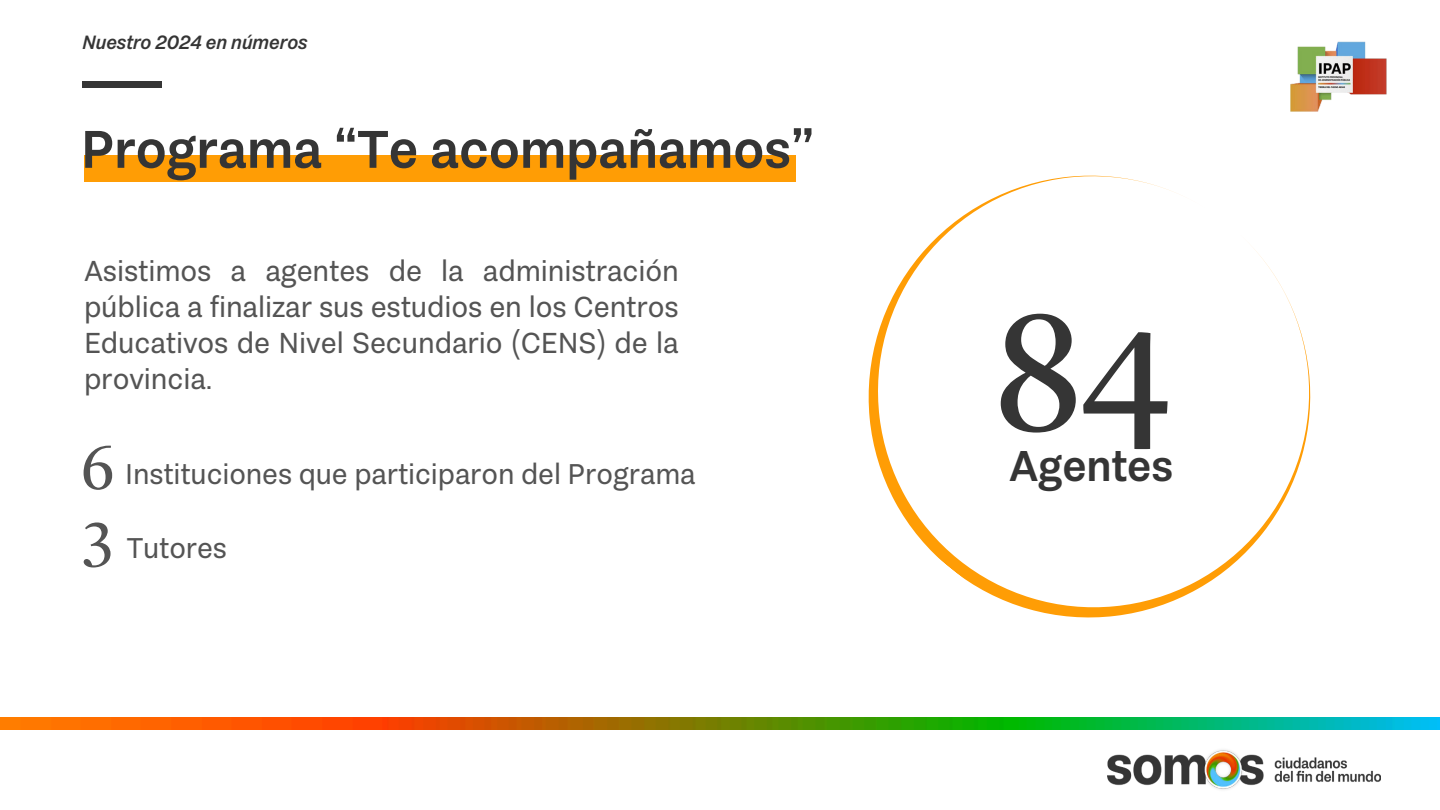
<style>
.page{position:relative;width:1440px;height:810px;background:#fff}
.page>*{position:absolute;margin:0;border:0;box-sizing:border-box;transform-origin:0 0}
.t1{font:157.3px "Tiro Bangla";color:#353535}
.t2{font:58.5px "Tiro Bangla";color:#545454}
.t3{font:600 55px "Passenger Sans";letter-spacing:-.005em;color:#353535}
.t4{font:600 44.8px "Passenger Sans";letter-spacing:-.005em;color:#353535}
.t5{font:30px/36px "Passenger Sans";letter-spacing:-.005em;color:#545454;text-align:justify}
.t6{font:29.7px "Passenger Sans";letter-spacing:-.005em;color:#545454}
.t7{font:italic 600 20px "Passenger Sans";letter-spacing:-.005em;color:#353535}
.s1{font-family:"Tiro Bangla";font-size:58.5px}
</style>
<div class="page">
<svg style="left:868px;top:175px;width:443px;height:443px"></svg>
<div style="left:84px;top:155px;width:712px;height:27px;background:#ff9d05"></div>
<div style="left:83px;top:81px;width:79px;height:7px;background:#353535"></div>
<img style="left:0;top:717px;width:1440px;height:12px">
<img style="left:1107px;top:750px;width:274px;height:40px">
<img style="left:1290px;top:41px;width:97px;height:71px">
<p class="t7" style="left:82px;top:31px;width:227px">Nuestro 2024 en números</p>
<h3 class="t3" style="left:81px;top:118px;width:735px">Programa “Te acompañamos”</h3>
<p class="t5" style="left:84px;top:253px;width:596px">Asistimos a agentes de la administración pública a finalizar sus estudios en los Centros Educativos de Nivel Secundario (CENS) de la provincia.</p>
<h1 class="t1" style="left:996px;top:259px;width:177px">84</h1>
<h2 class="t2" style="left:81px;top:425px;width:35px">6</h2>
<h3 class="t4" style="left:1009px;top:441px;width:165px">Agentes</h3>
<p class="t6" style="left:82px;top:531px;width:146px"><span class="s1">3</span> Tutores</p>
<p class="t6" style="left:125px;top:457px;width:572px">Instituciones que participaron del Programa</p>
</div>
